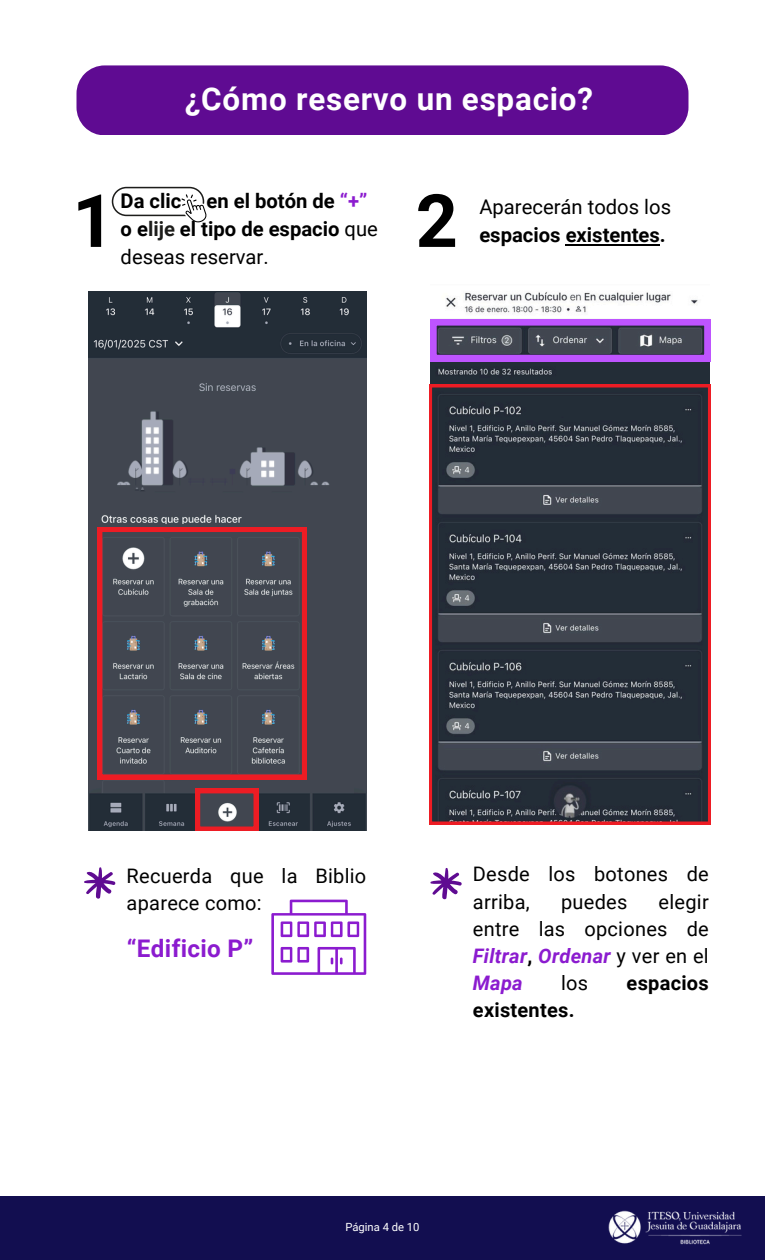
<style>
.page{position:relative;width:765px;height:1260px;background:#fff}
.page>*{position:absolute;margin:0;border:0;box-sizing:border-box;transform-origin:0 0}
.t1{font:700 73.5px "Roboto";color:#000}
.t2{font:700 31.38px "Roboto";letter-spacing:.025em;color:#fff}
.t3{font:700 24.25px "Roboto";letter-spacing:.015em;color:#8b1bcf}
.t4{font:700 20.25px/28.1px "Roboto";color:#000}
.t5{font:20.25px "Roboto";color:#000}
.t6{font:20px/27.2px "Roboto";letter-spacing:.015em;color:#000}
.t7{font:700 20px "Roboto";letter-spacing:.015em;color:#000}
.t8{font:11.25px "Roboto";color:#fff}
.s1{color:#8b1bcf}
.s2{color:#1d1d1b}
.s3{font-weight:400}
.s4{font-weight:700;font-style:italic;color:#8b1bcf}
.s5{font-weight:700}
</style>
<div class="page">
<div style="left:0;top:1196px;width:765px;height:64px;background:#120e50"></div>
<img style="left:608px;top:1210px;width:134px;height:35px">
<div style="left:76px;top:65px;width:612px;height:70px;background:#5f0b92"></div>
<svg style="left:112px;top:187px;width:94px;height:35px"></svg>
<img style="left:88px;top:292px;width:279px;height:539px">
<svg style="left:196px;top:789px;width:62px;height:42px;background:#894851"></svg>
<svg style="left:98px;top:527px;width:209px;height:252px;background:#564a53"></svg>
<img style="left:430px;top:292px;width:279px;height:93px">
<svg style="left:429px;top:385px;width:282px;height:439px;background:#373842"></svg>
<svg style="left:430px;top:319px;width:280px;height:42px;background:#6e4e8e"></svg>
<svg style="left:271px;top:900px;width:95px;height:75px"></svg>
<svg style="left:84px;top:867px;width:32px;height:32px"></svg>
<svg style="left:430px;top:868px;width:32px;height:32px"></svg>
<hr style="left:566px;top:244px;width:94px;height:2px;background:#000">
<p class="t2" style="left:185px;top:81px;width:410px">¿Cómo reservo un espacio?</p>
<h1 class="t4" style="left:121px;top:187px;width:259px">Da clic en el botón de <span class="s1">“+” </span>o e<span class="s2">lije</span> el tipo de espacio <span class="s3">que deseas reservar.</span></h1>
<p class="t5" style="left:479px;top:195px;width:193px">Aparecerán todos los</p>
<p class="t1" style="left:72px;top:179px;width:44px">1</p>
<h3 class="t1" style="left:416px;top:179px;width:44px">2</h3>
<p class="t4" style="left:479px;top:221px;width:188px">espacios existentes.</p>
<p class="t6" style="left:127px;top:863px;width:241px">Recuerda que la Biblio aparece como:</p>
<p class="t3" style="left:127px;top:935px;width:128px">“Edificio P”</p>
<h3 class="t6" style="left:473px;top:861px;width:237px">Desde los botones de arriba,</h3>
<h3 class="t6" style="left:473px;top:888px;width:237px;text-align:justify;text-indent:186px">elegir entre las opciones de <span class="s4">Filtrar</span><span class="s5">,</span> <span class="s4">Ordenar</span> y ver en el <span class="s4">Mapa</span></h3>
<h3 class="t6" style="left:561px;top:888px;width:68px">puedes</h3>
<h3 class="t6" style="left:561px;top:970px;width:29px">los</h3>
<h3 class="t7" style="left:627px;top:972px;width:84px">espacios</h3>
<h3 class="t7" style="left:473px;top:999px;width:103px">existentes.</h3>
<p class="t8" style="left:345px;top:1221px;width:76px">Página 4 de 10</p>
</div>
